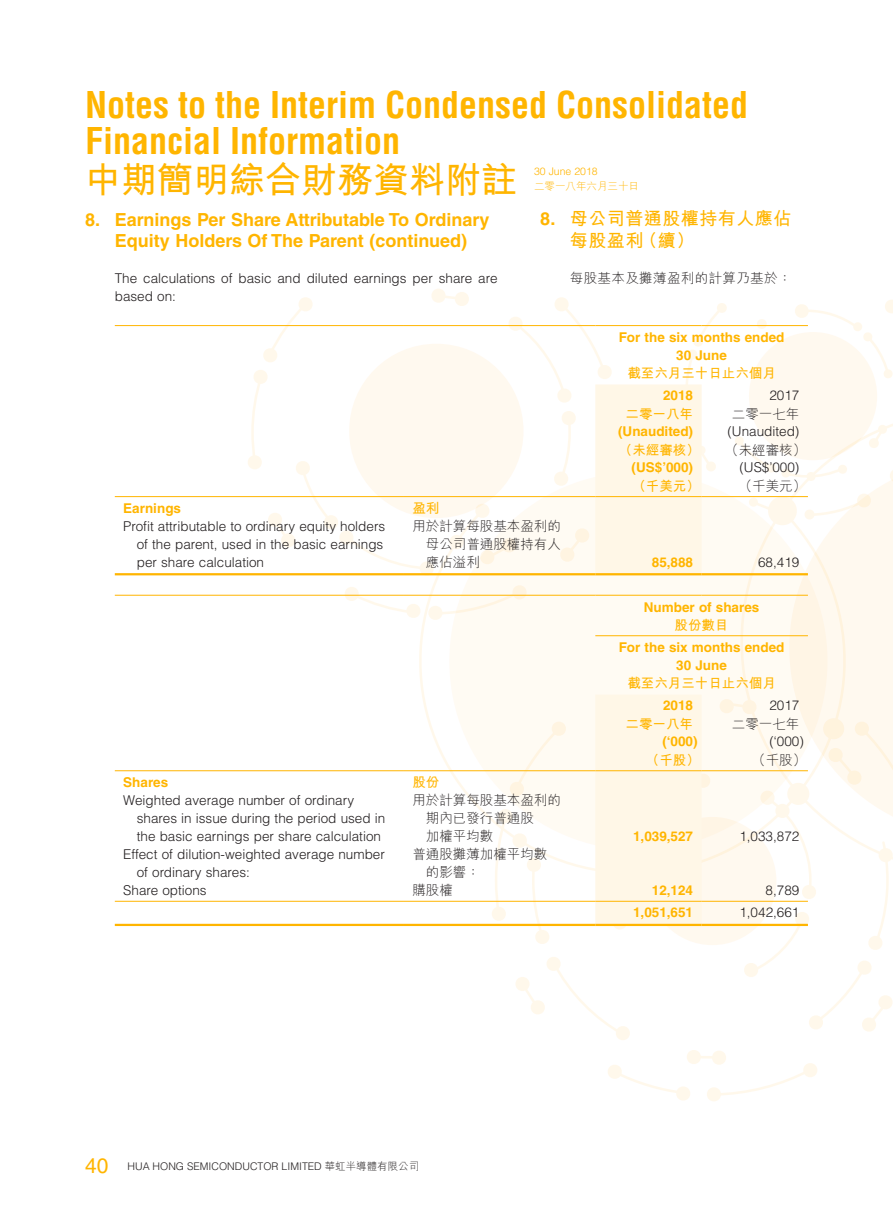
<style>
.page{position:relative;width:893px;height:1212px;background:#fff}
.page>*{position:absolute;margin:0;border:0;box-sizing:border-box;transform-origin:0 0}
.t1{font:700 condensed 36px/36px "Helvetica LT Std";color:#ffb500}
.t2{font:700 36px "M Hei HK";color:#ffb500}
.t3{font:700 18px/21.6px "Helvetica LT Std";color:#ffb500;text-align:center}
.t4{font:700 18px/21.6px "M Hei HK";letter-spacing:.03em;color:#ffb500}
.t5{font:300 13.5px/18px "Helvetica LT Std";color:#231f20}
.t6{font:700 13.5px/18px "Helvetica LT Std";color:#ffb500;text-align:center}
.t7{font:300 13.5px/18px "M Hei HK";color:#231f20}
.t8{font:700 13.5px "M Hei HK";color:#ffb500}
.t9{font:300 13.5px "M Hei HK";letter-spacing:.03em;color:#231f20}
.t10{font:300 10.5px "Helvetica LT Std";color:#231f20}
.t11{font:300 10.5px "Helvetica LT Std";color:#ffb500}
.t12{font:300 10.5px "M Hei HK";color:#ffb500}
.s1{font-family:"Helvetica LT Std"}
.s2{font-weight:400;font-size:21px;color:#ffb500}
.s3{font-family:"M Hei HK"}
</style>
<div class="page">
<svg style="left:677px;top:1096px;width:13px;height:5px"></svg>
<svg style="left:707px;top:1096px;width:14px;height:5px"></svg>
<svg style="left:248px;top:457px;width:3px;height:11px"></svg>
<svg style="left:608px;top:1050px;width:209px;height:46px"></svg>
<svg style="left:251px;top:303px;width:155px;height:308px"></svg>
<div style="left:349px;top:344px;width:174px;height:174px;background:#fff8ec;border-radius:50%"></div>
<hr style="left:115px;top:325px;width:289px;height:1px;background:#ffb500">
<hr style="left:404px;top:325px;width:191px;height:1px;background:#ffb500">
<hr style="left:115px;top:496px;width:289px;height:1px;background:#ffb500">
<hr style="left:404px;top:496px;width:191px;height:1px;background:#ffb500">
<hr style="left:115px;top:573px;width:289px;height:2px;background:#ffb500">
<hr style="left:404px;top:573px;width:191px;height:2px;background:#ffb500">
<svg style="left:406px;top:289px;width:487px;height:751px"></svg>
<hr style="left:115px;top:595px;width:289px;height:1px;background:#ffb500">
<hr style="left:404px;top:595px;width:191px;height:1px;background:#ffb500">
<hr style="left:595px;top:595px;width:107px;height:1px;background:#ffb500">
<hr style="left:702px;top:595px;width:106px;height:1px;background:#ffb500">
<hr style="left:595px;top:635px;width:213px;height:1px;background:#ffb500">
<hr style="left:115px;top:770px;width:289px;height:1px;background:#ffb500">
<hr style="left:404px;top:770px;width:191px;height:1px;background:#ffb500">
<hr style="left:595px;top:770px;width:107px;height:1px;background:#ffb500">
<hr style="left:702px;top:770px;width:106px;height:1px;background:#ffb500">
<hr style="left:115px;top:901px;width:289px;height:1px;background:#ffb500">
<hr style="left:404px;top:901px;width:191px;height:1px;background:#ffb500">
<hr style="left:595px;top:901px;width:107px;height:1px;background:#ffb500">
<hr style="left:702px;top:901px;width:106px;height:1px;background:#ffb500">
<hr style="left:115px;top:924px;width:289px;height:2px;background:#ffb500">
<hr style="left:404px;top:924px;width:191px;height:2px;background:#ffb500">
<hr style="left:595px;top:924px;width:107px;height:2px;background:#ffb500">
<hr style="left:702px;top:924px;width:106px;height:2px;background:#ffb500">
<h1 class="t1" style="left:85px;top:87px;width:665px">Notes to the Interim Condensed Consolidated<br>Financial Information</h1>
<h1 class="t2" style="left:85px;top:153px;width:433px">中期簡明綜合財務資料附註</h1>
<p class="t11" style="left:534px;top:165px;width:65px">30 June 2018</p>
<p class="t12" style="left:534px;top:179px;width:106px">二零一八年六月三十日</p>
<h2 class="t4" style="left:570px;top:207px;width:223px;text-indent:-30px"><span class="s1">8.</span> 母公司普通股權持有人應佔每股盈利（續）</h2>
<p class="t9" style="left:570px;top:268px;width:223px">每股基本及攤薄盈利的計算乃基於：</p>
<h2 class="t3" style="left:85px;top:208px;width:406px">8. Earnings Per Share Attributable To Ordinary<br>Equity Holders Of The Parent (continued)</h2>
<p class="t5" style="left:115px;top:269px;width:384px">The calculations of basic and diluted earnings per share are based on:</p>
<p class="t6" style="left:123px;top:499px;width:59px">Earnings</p>
<p class="t8" style="left:412px;top:498px;width:28px">盈利</p>
<p class="t5" style="left:137px;top:517px;width:250px;text-indent:-14px">Profit attributable to ordinary equity holders of the parent, used in the basic earnings per share calculation</p>
<p class="t7" style="left:426px;top:517px;width:136px;text-align:justify;text-indent:-14px">用於計算每股基本盈利的母公司普通股權持有人應佔溢利</p>
<p class="t6" style="left:123px;top:773px;width:47px">Shares</p>
<p class="t8" style="left:412px;top:773px;width:28px">股份</p>
<p class="t5" style="left:137px;top:791px;width:250px;text-indent:-14px">Weighted average number of ordinary shares in issue during the period used in the basic earnings per share calculation</p>
<p class="t7" style="left:426px;top:791px;width:136px;text-indent:-14px">用於計算每股基本盈利的期內已發行普通股<br>加權平均數</p>
<p class="t6" style="left:619px;top:328px;width:167px">For the six months ended<br>30 June</p>
<p class="t8" style="left:627px;top:363px;width:150px">截至六月三十日止六個月</p>
<p class="t6" style="left:663px;top:386px;width:32px">2018</p>
<p class="t5" style="left:769px;top:386px;width:32px">2017</p>
<p class="t8" style="left:626px;top:404px;width:69px">二零一八年</p>
<p class="t7" style="left:732px;top:404px;width:69px">二零一七年</p>
<p class="t6" style="left:618px;top:422px;width:76px">(Unaudited)</p>
<p class="t5" style="left:727px;top:422px;width:74px">(Unaudited)</p>
<p class="t8" style="left:619px;top:440px;width:82px">（未經審核）</p>
<p class="t7" style="left:725px;top:440px;width:82px">（未經審核）</p>
<p class="t6" style="left:632px;top:458px;width:63px">(US$’000)</p>
<p class="t5" style="left:739px;top:458px;width:62px">(US$’000)</p>
<p class="t8" style="left:632px;top:476px;width:69px">（千美元）</p>
<p class="t7" style="left:739px;top:476px;width:69px">（千美元）</p>
<p class="t6" style="left:652px;top:553px;width:43px">85,888</p>
<p class="t5" style="left:758px;top:553px;width:43px">68,419</p>
<p class="t6" style="left:644px;top:598px;width:117px">Number of shares</p>
<p class="t8" style="left:675px;top:615px;width:55px">股份數目</p>
<p class="t6" style="left:619px;top:638px;width:167px">For the six months ended<br>30 June</p>
<p class="t8" style="left:627px;top:674px;width:150px">截至六月三十日止六個月</p>
<p class="t6" style="left:663px;top:696px;width:32px">2018</p>
<p class="t5" style="left:769px;top:696px;width:32px">2017</p>
<p class="t8" style="left:626px;top:714px;width:69px">二零一八年</p>
<p class="t7" style="left:732px;top:714px;width:69px">二零一七年</p>
<p class="t6" style="left:662px;top:732px;width:37px">(‘000)</p>
<p class="t5" style="left:769px;top:732px;width:36px">(‘000)</p>
<p class="t8" style="left:646px;top:750px;width:55px">（千股）</p>
<p class="t7" style="left:752px;top:750px;width:55px">（千股）</p>
<p class="t6" style="left:633px;top:827px;width:62px">1,039,527</p>
<p class="t5" style="left:739px;top:827px;width:62px">1,033,872</p>
<p class="t5" style="left:137px;top:845px;width:250px;text-indent:-14px">Effect of dilution-weighted average number of ordinary shares:</p>
<p class="t7" style="left:426px;top:845px;width:123px;text-indent:-14px">普通股攤薄加權平均數的影響：</p>
<p class="t5" style="left:123px;top:881px;width:85px">Share options</p>
<p class="t7" style="left:412px;top:881px;width:42px">購股權</p>
<p class="t6" style="left:652px;top:881px;width:43px">12,124</p>
<p class="t5" style="left:766px;top:881px;width:35px">8,789</p>
<p class="t6" style="left:633px;top:903px;width:62px">1,051,651</p>
<p class="t5" style="left:739px;top:903px;width:62px">1,042,661</p>
<p class="t10" style="left:85px;top:1159px;width:336px"><span class="s2">40</span> HUA HONG SEMICONDUCTOR LIMITED <span class="s3">華虹半導體有限公司</span></p>
</div>
